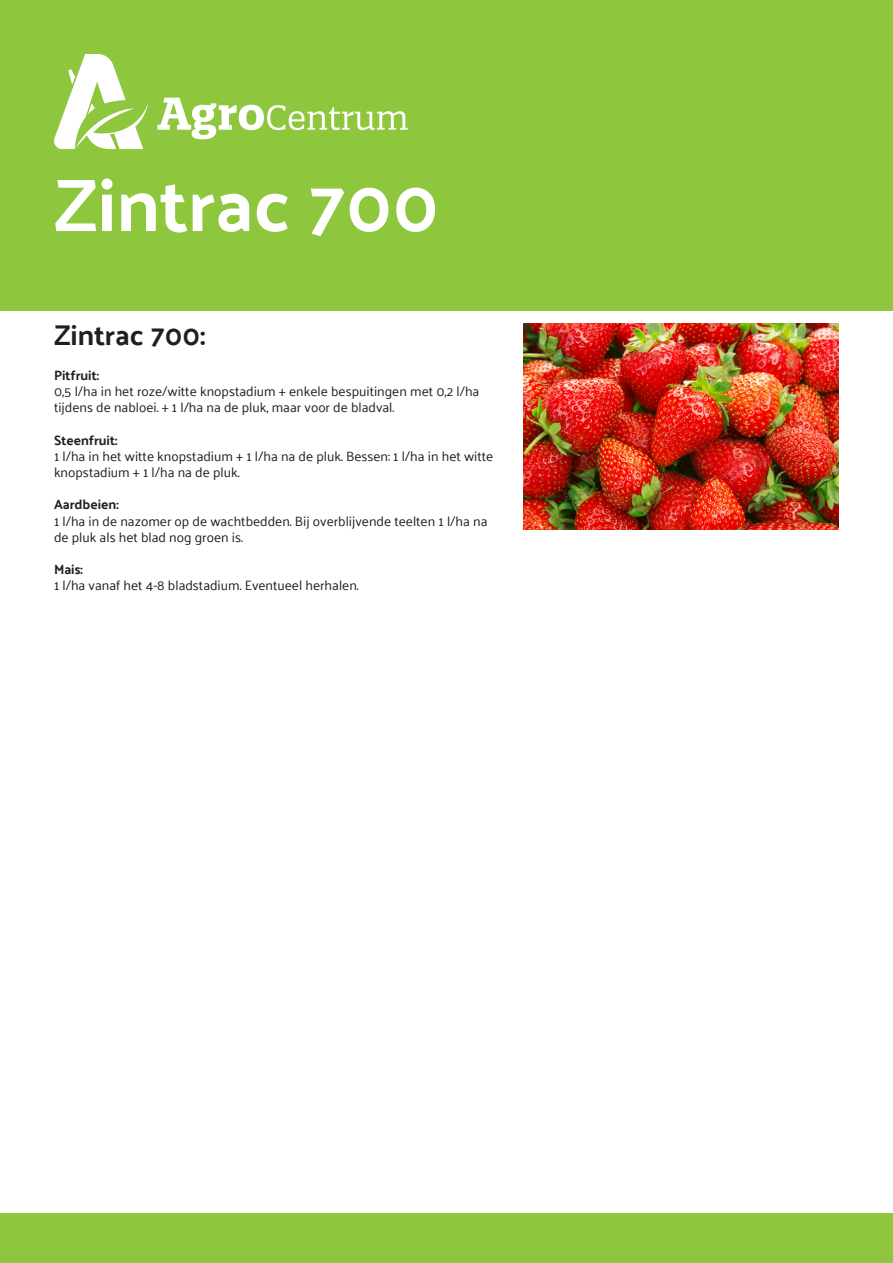
<style>
.page{position:relative;width:893px;height:1263px;background:#fff}
.page>*{position:absolute;margin:0;border:0;box-sizing:border-box;transform-origin:0 0}
.t1{font:700 75px "Palanquin";color:#fff}
.t2{font:700 28.5px "Palanquin";color:#231f20}
.t3{font:13.5px/16.2px "Palanquin";color:#231f20}
.t4{font:700 13.5px "Palanquin";color:#231f20}
</style>
<div class="page">
<div style="left:0;top:0;width:893px;height:310px;background:#8ec63e"></div>
<svg style="left:54px;top:54px;width:95px;height:95px"></svg>
<svg style="left:157px;top:98px;width:251px;height:41px"></svg>
<div style="left:0;top:1213px;width:893px;height:50px;background:#8ec63e"></div>
<img style="left:524px;top:323px;width:315px;height:206px">
<p class="t1" style="left:54px;top:161px;width:387px">Zintrac 700</p>
<p class="t2" style="left:54px;top:319px;width:153px">Zintrac 700:</p>
<p class="t4" style="left:54px;top:367px;width:47px">Pitfruit:</p>
<p class="t3" style="left:54px;top:383px;width:427px">0,5 l/ha in het roze/witte knopstadium + enkele bespuitingen met 0,2 l/ha tijdens de nabloei. + 1 l/ha na de pluk, maar voor de bladval.</p>
<p class="t4" style="left:54px;top:432px;width:65px">Steenfruit:</p>
<p class="t3" style="left:54px;top:448px;width:441px">1 l/ha in het witte knopstadium + 1 l/ha na de pluk. Bessen: 1 l/ha in het witte knopstadium + 1 l/ha na de pluk.</p>
<p class="t4" style="left:54px;top:497px;width:66px">Aardbeien:</p>
<p class="t3" style="left:54px;top:513px;width:435px">1 l/ha in de nazomer op de wachtbedden. Bij overblijvende teelten 1 l/ha na de pluk als het blad nog groen is.</p>
<p class="t4" style="left:54px;top:562px;width:30px">Mais:</p>
<p class="t3" style="left:54px;top:578px;width:306px">1 l/ha vanaf het 4-8 bladstadium. Eventueel herhalen.</p>
</div>
